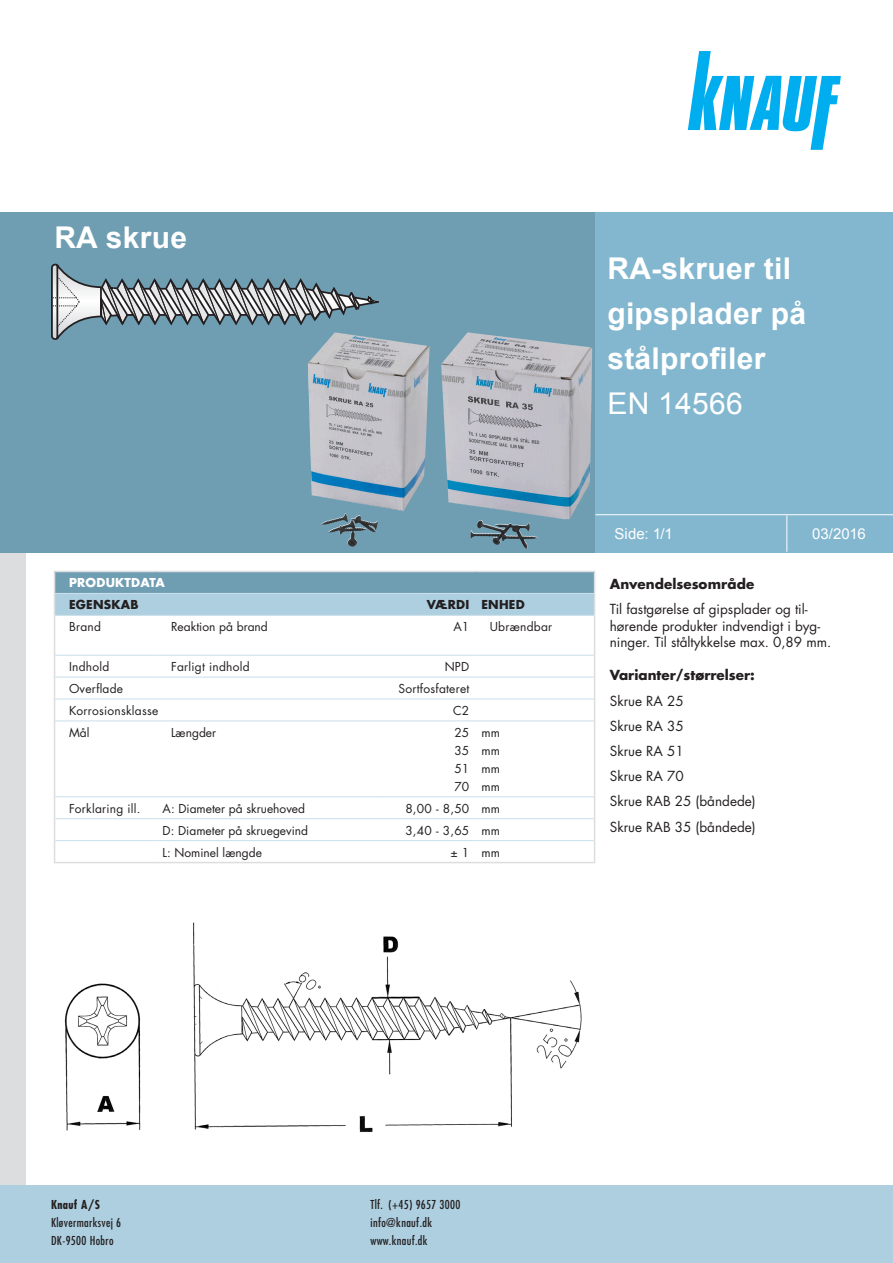
<style>
.page{position:relative;width:893px;height:1263px;background:#fff}
.page>*{position:absolute;margin:0;border:0;box-sizing:border-box;transform-origin:0 0}
.headline{font:700 30px/45px "Arial";letter-spacing:.01em;color:#fff}
.t1{font:30px "Arial";letter-spacing:.01em;color:#fff}
.Brødtekst{font:15px "Arial";letter-spacing:.005em;color:#fff}
.TALvenstre{font:13.5px/16.5px "Futura Std";color:#231f20}
.TALvenstre-2{font:700 13.5px "Futura Std";color:#231f20}
.Brødtekst-2{font:12px "Futura Std";letter-spacing:.02em;color:#231f20}
.Brødtekst-3{font:12px "Futura Std";color:#231f20}
.Afsnits_overskrift{font:condensed 12px "Futura Std";letter-spacing:.03em;color:#231f20}
.Brødtekst-4{font:700 12px "Futura Std";letter-spacing:.02em;color:#231f20}
.Brødtekst-5{font:700 12px "Futura Std";letter-spacing:.02em;color:#fff}
.Afsnits_overskrift-2{font:700 condensed 12px "Futura Std";letter-spacing:.03em;color:#231f20}
</style>
<div class="page">
<svg style="left:0;top:213px;width:595px;height:340px;background:#78a0b3"></svg>
<div style="left:595px;top:213px;width:298px;height:340px;background:#82b7cf"></div>
<div style="left:0;top:553px;width:26px;height:683px;background:#dcdddf"></div>
<hr style="left:595px;top:514px;width:298px;height:1px;background:#fff">
<hr style="left:787px;top:516px;width:1px;height:36px;background:#fff">
<div style="left:0;top:1186px;width:893px;height:77px;background:#aecfe0"></div>
<svg style="left:688px;top:51px;width:153px;height:99px"></svg>
<svg style="left:51px;top:264px;width:328px;height:78px;background:#829ca8"></svg>
<img style="left:308px;top:334px;width:98px;height:177px">
<img style="left:441px;top:332px;width:26px;height:128px">
<img style="left:64px;top:922px;width:518px;height:211px">
<hr style="left:54px;top:571px;width:103px;height:1px;background:#dcdddf">
<hr style="left:157px;top:571px;width:221px;height:1px;background:#dcdddf">
<hr style="left:378px;top:571px;width:97px;height:1px;background:#dcdddf">
<hr style="left:475px;top:571px;width:120px;height:1px;background:#dcdddf">
<svg style="left:54px;top:572px;width:541px;height:43px;background:#8fb6c9"></svg>
<hr style="left:54px;top:615px;width:1px;height:40px;background:#dcdddf">
<hr style="left:594px;top:615px;width:1px;height:40px;background:#dcdddf">
<svg style="left:54px;top:655px;width:1px;height:66px"></svg>
<svg style="left:594px;top:655px;width:1px;height:66px"></svg>
<hr style="left:54px;top:721px;width:1px;height:76px;background:#dcdddf">
<hr style="left:594px;top:721px;width:1px;height:76px;background:#dcdddf">
<svg style="left:54px;top:797px;width:1px;height:65px"></svg>
<svg style="left:594px;top:797px;width:1px;height:65px"></svg>
<hr style="left:54px;top:862px;width:103px;height:1px;background:#dcdddf">
<hr style="left:157px;top:862px;width:221px;height:1px;background:#dcdddf">
<hr style="left:378px;top:862px;width:97px;height:1px;background:#dcdddf">
<hr style="left:475px;top:862px;width:120px;height:1px;background:#dcdddf">
<hr style="left:55px;top:593px;width:102px;height:1px;background:#c8dfea">
<hr style="left:157px;top:593px;width:221px;height:1px;background:#c8dfea">
<hr style="left:378px;top:593px;width:97px;height:1px;background:#c8dfea">
<hr style="left:475px;top:593px;width:119px;height:1px;background:#c8dfea">
<hr style="left:55px;top:615px;width:102px;height:1px;background:#c8dfea">
<hr style="left:157px;top:615px;width:221px;height:1px;background:#c8dfea">
<hr style="left:378px;top:615px;width:97px;height:1px;background:#c8dfea">
<hr style="left:475px;top:615px;width:119px;height:1px;background:#c8dfea">
<hr style="left:55px;top:655px;width:102px;height:1px;background:#c8dfea">
<hr style="left:157px;top:655px;width:221px;height:1px;background:#c8dfea">
<hr style="left:378px;top:655px;width:97px;height:1px;background:#c8dfea">
<hr style="left:475px;top:655px;width:119px;height:1px;background:#c8dfea">
<hr style="left:55px;top:677px;width:102px;height:1px;background:#c8dfea">
<hr style="left:157px;top:677px;width:221px;height:1px;background:#c8dfea">
<hr style="left:378px;top:677px;width:97px;height:1px;background:#c8dfea">
<hr style="left:475px;top:677px;width:119px;height:1px;background:#c8dfea">
<hr style="left:55px;top:699px;width:102px;height:1px;background:#c8dfea">
<hr style="left:157px;top:699px;width:221px;height:1px;background:#c8dfea">
<hr style="left:378px;top:699px;width:97px;height:1px;background:#c8dfea">
<hr style="left:475px;top:699px;width:119px;height:1px;background:#c8dfea">
<hr style="left:55px;top:720px;width:102px;height:1px;background:#c8dfea">
<hr style="left:157px;top:720px;width:221px;height:1px;background:#c8dfea">
<hr style="left:378px;top:720px;width:97px;height:1px;background:#c8dfea">
<hr style="left:475px;top:720px;width:119px;height:1px;background:#c8dfea">
<hr style="left:55px;top:796px;width:102px;height:1px;background:#c8dfea">
<hr style="left:157px;top:796px;width:221px;height:1px;background:#c8dfea">
<hr style="left:378px;top:796px;width:97px;height:1px;background:#c8dfea">
<hr style="left:475px;top:796px;width:119px;height:1px;background:#c8dfea">
<hr style="left:55px;top:818px;width:102px;height:1px;background:#c8dfea">
<hr style="left:157px;top:818px;width:221px;height:1px;background:#c8dfea">
<hr style="left:378px;top:818px;width:97px;height:1px;background:#c8dfea">
<hr style="left:475px;top:818px;width:119px;height:1px;background:#c8dfea">
<hr style="left:55px;top:840px;width:102px;height:1px;background:#c8dfea">
<hr style="left:157px;top:840px;width:221px;height:1px;background:#c8dfea">
<hr style="left:378px;top:840px;width:97px;height:1px;background:#c8dfea">
<hr style="left:475px;top:840px;width:119px;height:1px;background:#c8dfea">
<p class="headline" style="left:54px;top:215px;width:134px">RA skrue</p>
<p class="Brødtekst-5" style="left:69px;top:575px;width:97px">PRODUKTDATA</p>
<p class="Brødtekst-4" style="left:69px;top:597px;width:71px">EGENSKAB</p>
<p class="Brødtekst-4" style="left:427px;top:597px;width:44px">VÆRDI</p>
<p class="Brødtekst-4" style="left:481px;top:597px;width:45px">ENHED</p>
<p class="Brødtekst-2" style="left:69px;top:619px;width:33px">Brand</p>
<p class="Brødtekst-3" style="left:171px;top:619px;width:98px">Reaktion på brand</p>
<p class="Brødtekst-2" style="left:453px;top:619px;width:18px">A1</p>
<p class="Brødtekst-2" style="left:490px;top:619px;width:64px">Ubrændbar</p>
<p class="Brødtekst-2" style="left:69px;top:659px;width:42px">Indhold</p>
<p class="Brødtekst-2" style="left:171px;top:659px;width:80px">Farligt indhold</p>
<p class="Brødtekst-2" style="left:445px;top:659px;width:26px">NPD</p>
<p class="Brødtekst-2" style="left:69px;top:681px;width:56px">Overflade</p>
<p class="Brødtekst-2" style="left:398px;top:681px;width:72px">Sortfosfateret</p>
<p class="Brødtekst-2" style="left:69px;top:703px;width:91px">Korrosionsklasse</p>
<p class="Brødtekst-2" style="left:453px;top:703px;width:18px">C2</p>
<p class="Brødtekst-2" style="left:69px;top:725px;width:22px">Mål</p>
<p class="Brødtekst-3" style="left:171px;top:725px;width:47px">Længder</p>
<p class="Brødtekst-2" style="left:454px;top:725px;width:17px">25</p>
<p class="Brødtekst-2" style="left:454px;top:743px;width:17px">35</p>
<p class="Brødtekst-2" style="left:454px;top:761px;width:17px">51</p>
<p class="Brødtekst-2" style="left:454px;top:779px;width:17px">70</p>
<p class="Brødtekst-2" style="left:481px;top:725px;width:20px">mm</p>
<p class="Brødtekst-2" style="left:481px;top:743px;width:20px">mm</p>
<p class="Brødtekst-2" style="left:481px;top:761px;width:20px">mm</p>
<p class="Brødtekst-2" style="left:481px;top:779px;width:20px">mm</p>
<p class="Brødtekst-2" style="left:69px;top:801px;width:73px">Forklaring ill.</p>
<p class="Brødtekst-3" style="left:163px;top:801px;width:144px">A: Diameter på skruehoved</p>
<p class="Brødtekst-2" style="left:405px;top:801px;width:66px">8,00 - 8,50</p>
<p class="Brødtekst-2" style="left:481px;top:801px;width:20px">mm</p>
<p class="Brødtekst-3" style="left:163px;top:822px;width:147px">D: Diameter på skruegevind</p>
<p class="Brødtekst-2" style="left:405px;top:822px;width:66px">3,40 - 3,65</p>
<p class="Brødtekst-2" style="left:481px;top:822px;width:20px">mm</p>
<p class="Brødtekst-3" style="left:163px;top:844px;width:101px">L: Nominel længde</p>
<p class="Brødtekst-2" style="left:450px;top:844px;width:20px">± 1</p>
<p class="Brødtekst-2" style="left:481px;top:844px;width:20px">mm</p>
<p class="headline" style="left:607px;top:247px;width:200px">RA-skruer til gipsplader på stålprofiler</p>
<p class="t1" style="left:607px;top:383px;width:137px">EN 14566</p>
<p class="Brødtekst" style="left:614px;top:524px;width:60px">Side: 1/1</p>
<p class="Brødtekst" style="left:812px;top:524px;width:55px">03/2016</p>
<p class="TALvenstre-2" style="left:610px;top:575px;width:146px">Anvendelsesområde</p>
<p class="TALvenstre" style="left:610px;top:601px;width:223px">Til fastgørelse af gipsplader og til&shy;hørende produkter indvendigt i byg&shy;ninger. Til ståltykkelse max. 0,89 mm.</p>
<p class="TALvenstre-2" style="left:610px;top:666px;width:147px">Varianter/størrelser:</p>
<p class="TALvenstre" style="left:610px;top:692px;width:76px">Skrue RA 25</p>
<p class="TALvenstre" style="left:610px;top:717px;width:76px">Skrue RA 35</p>
<p class="TALvenstre" style="left:610px;top:742px;width:76px">Skrue RA 51</p>
<p class="TALvenstre" style="left:610px;top:767px;width:76px">Skrue RA 70</p>
<p class="TALvenstre" style="left:610px;top:792px;width:147px">Skrue RAB 25 (båndede)</p>
<p class="TALvenstre" style="left:610px;top:819px;width:147px">Skrue RAB 35 (båndede)</p>
<p class="Afsnits_overskrift-2" style="left:51px;top:1197px;width:51px">Knauf A/S</p>
<p class="Afsnits_overskrift" style="left:371px;top:1197px;width:91px">Tlf. (+45) 9657 3000</p>
<p class="Afsnits_overskrift" style="left:51px;top:1215px;width:72px">Kløvermarksvej 6</p>
<p class="Afsnits_overskrift" style="left:371px;top:1215px;width:63px">info@knauf.dk</p>
<p class="Afsnits_overskrift" style="left:51px;top:1233px;width:64px">DK-9500 Hobro</p>
<p class="Afsnits_overskrift" style="left:371px;top:1233px;width:59px">www.knauf.dk</p>
</div>
